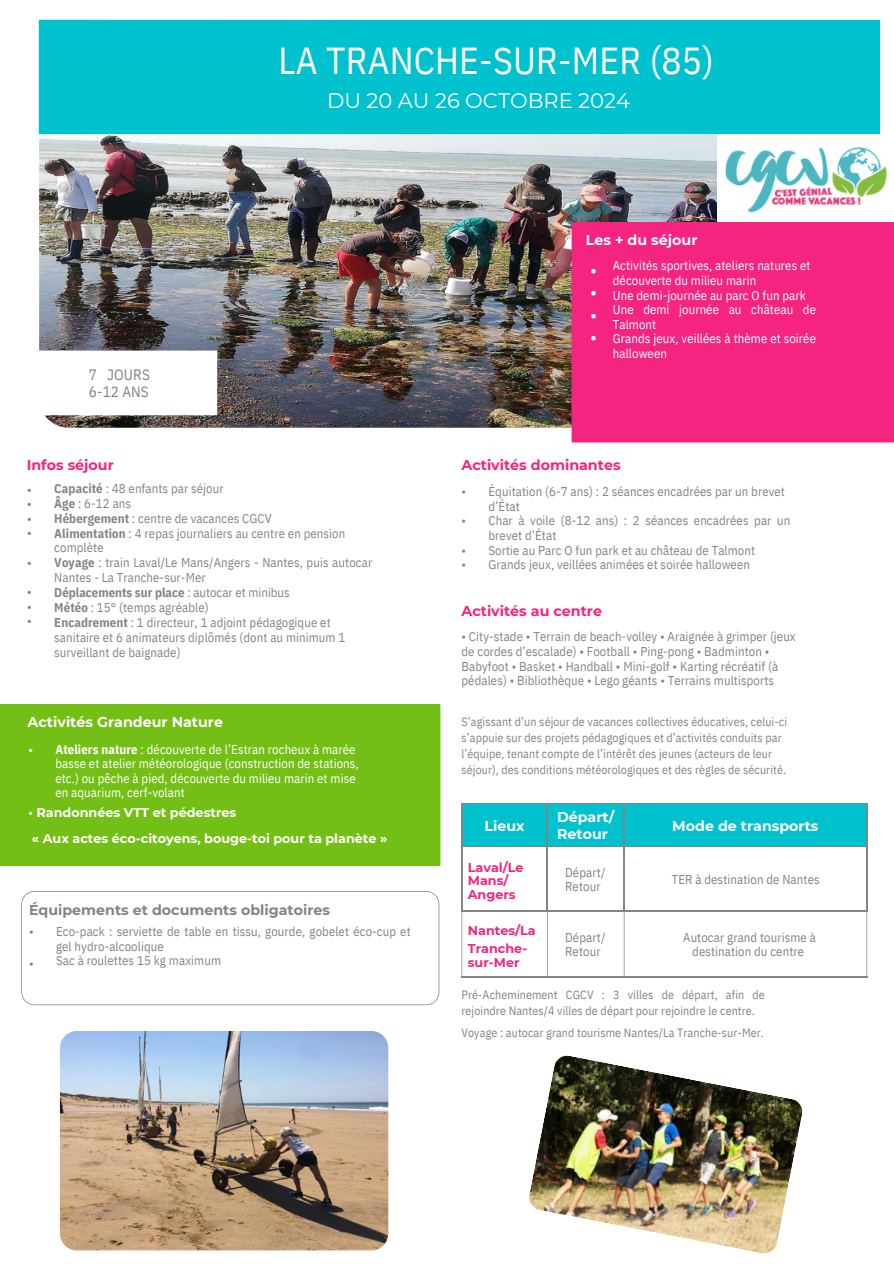
<style>
.page{position:relative;width:894px;height:1264px;background:#fff}
.page>*{position:absolute;margin:0;border:0;box-sizing:border-box;transform-origin:0 0}
.t1{font:37.5px "IBM Plex Sans Cond";letter-spacing:.005em;color:#fff}
.t2{font:21px "Montserrat";color:#fff}
.t3{font:18.9px/22.5px "IBM Plex Sans Cond";color:#fff}
.t4{font:15px/16.8px "IBM Plex Sans Cond";letter-spacing:.005em;color:#848484}
.t5{font:700 14.25px/16.8px "Montserrat";color:#fff}
.t6{font:700 14.25px "Montserrat";color:#f52480}
.t7{font:700 14.25px "Montserrat";color:#848484}
.t8{font:12.75px/14.7px "IBM Plex Sans Cond";letter-spacing:.005em;color:#848484}
.t9{font:12.75px/14.7px "IBM Plex Sans Cond";letter-spacing:.005em;color:#fff}
.t10{font:700 12.75px/25.8px "Montserrat";color:#fff}
.t11{font:700 12.75px/13.5px "Montserrat";color:#f52480}
.t12{font:700 12.75px "IBM Plex Sans Cond";color:#848484}
.t13{font:700 12.75px/14.7px "Montserrat";color:#848484;text-align:justify}
.t14{font:12px/15.8px "IBM Plex Sans Cond";letter-spacing:.005em;color:#848484}
.s1{font-weight:700}
.s2{font-weight:400}
</style>
<div class="page">
<img style="left:39px;top:87px;width:677px;height:341px;border-radius:29px">
<img style="left:725px;top:146px;width:162px;height:67px">
<div style="left:0;top:704px;width:440px;height:162px;background:#73bf16"></div>
<svg style="left:39px;top:350px;width:178px;height:65px"></svg>
<svg style="left:21px;top:891px;width:418px;height:114px"></svg>
<div style="left:39px;top:20px;width:839px;height:114px;background:#00c1ce"></div>
<div style="left:571px;top:222px;width:322px;height:220px;background:#f52480"></div>
<div style="left:462px;top:804px;width:404px;height:42px;background:#00c1ce"></div>
<hr style="left:461px;top:803px;width:86px;height:1px;background:#848484">
<hr style="left:461px;top:804px;width:1px;height:42px;background:#848484">
<hr style="left:547px;top:803px;width:77px;height:1px;background:#848484">
<hr style="left:547px;top:804px;width:1px;height:42px;background:#848484">
<hr style="left:624px;top:803px;width:242px;height:1px;background:#848484">
<hr style="left:623px;top:804px;width:1px;height:42px;background:#848484">
<hr style="left:866px;top:804px;width:1px;height:42px;background:#848484">
<hr style="left:461px;top:846px;width:86px;height:1px;background:#848484">
<hr style="left:461px;top:846px;width:1px;height:65px;background:#848484">
<hr style="left:547px;top:846px;width:77px;height:1px;background:#848484">
<hr style="left:547px;top:846px;width:1px;height:65px;background:#848484">
<hr style="left:624px;top:846px;width:242px;height:1px;background:#848484">
<hr style="left:623px;top:846px;width:1px;height:65px;background:#848484">
<hr style="left:866px;top:846px;width:1px;height:65px;background:#848484">
<hr style="left:461px;top:911px;width:86px;height:1px;background:#848484">
<hr style="left:461px;top:911px;width:1px;height:65px;background:#848484">
<hr style="left:547px;top:911px;width:77px;height:1px;background:#848484">
<hr style="left:547px;top:911px;width:1px;height:65px;background:#848484">
<hr style="left:624px;top:911px;width:242px;height:1px;background:#848484">
<hr style="left:623px;top:911px;width:1px;height:65px;background:#848484">
<hr style="left:866px;top:911px;width:1px;height:65px;background:#848484">
<hr style="left:461px;top:976px;width:86px;height:1px;background:#848484">
<hr style="left:547px;top:976px;width:77px;height:1px;background:#848484">
<hr style="left:624px;top:976px;width:242px;height:1px;background:#848484">
<img style="left:60px;top:1031px;width:328px;height:219px">
<img style="left:529px;top:1055px;width:274px;height:198px">
<p class="t1" style="left:278px;top:36px;width:436px">LA TRANCHE-SUR-MER (85)</p>
<h4 class="t2" style="left:327px;top:88px;width:304px">DU 20 AU 26 OCTOBRE 2024</h4>
<p class="t5" style="left:585px;top:232px;width:113px">Les + du séjour</p>
<p class="t4" style="left:89px;top:366px;width:62px">7 JOURS<br>6-12 ANS</p>
<p class="t6" style="left:27px;top:456px;width:89px">Infos séjour</p>
<p class="t13" style="left:27px;top:481px;width:6px">• • • •</p>
<p class="t13" style="left:27px;top:555px;width:6px">•</p>
<p class="t13" style="left:27px;top:584px;width:6px">• • •</p>
<p class="t8" style="left:54px;top:481px;width:171px"><span class="s1">Capacité</span> : 48 enfants par séjour</p>
<p class="t8" style="left:54px;top:495px;width:78px"><span class="s1">Âge</span> : 6-12 ans</p>
<p class="t8" style="left:54px;top:510px;width:219px"><span class="s1">Hébergement</span> : centre de vacances CGCV</p>
<p class="t8" style="left:54px;top:525px;width:292px"><span class="s1">Alimentation</span> : 4 repas journaliers au centre en pension complète</p>
<p class="t8" style="left:54px;top:555px;width:319px"><span class="s1">Voyage</span> : train Laval/Le Mans/Angers - Nantes, puis autocar<br>Nantes - La Tranche-sur-Mer</p>
<p class="t12" style="left:54px;top:584px;width:237px">Déplacements sur place <span class="s2">: autocar et minibus</span></p>
<h3 class="t8" style="left:54px;top:600px;width:156px"><span class="s1">Météo</span> : 15° (temps agréable)</h3>
<h4 class="t8" style="left:54px;top:614px;width:292px"><span class="s1">Encadrement</span> : 1 directeur, 1 adjoint pédagogique et sanitaire et 6 animateurs diplômés (dont au minimum 1 surveillant de baignade)</h4>
<p class="t5" style="left:28px;top:713px;width:197px">Activités Grandeur Nature</p>
<p class="t10" style="left:28px;top:736px;width:6px">•</p>
<p class="t9" style="left:55px;top:741px;width:305px"><span class="s1">Ateliers nature</span> : découverte de l’Estran rocheux à marée basse et atelier météorologique (construction de stations, etc.) ou pêche à pied, découverte du milieu marin et mise</p>
<p class="t9" style="left:55px;top:785px;width:131px">en aquarium, cerf-volant</p>
<h4 class="t10" style="left:28px;top:799px;width:360px">• Randonnées VTT et pédestres<br>« Aux actes éco-citoyens, bouge-toi pour ta planète »</h4>
<h5 class="t7" style="left:29px;top:901px;width:302px">Équipements et documents obligatoires</h5>
<h4 class="t8" style="left:29px;top:923px;width:6px">•</h4>
<h4 class="t8" style="left:29px;top:955px;width:6px">•</h4>
<h4 class="t8" style="left:56px;top:923px;width:356px">Eco-pack : serviette de table en tissu, gourde, gobelet éco-cup et gel hydro-alcoolique</h4>
<p class="t8" style="left:56px;top:953px;width:166px">Sac à roulettes 15 kg maximum</p>
<p class="t3" style="left:590px;top:258px;width:8px">• •</p>
<p class="t3" style="left:590px;top:303px;width:8px">•</p>
<p class="t3" style="left:590px;top:326px;width:8px">•</p>
<p class="t9" style="left:612px;top:258px;width:199px">Activités sportives, ateliers natures et découverte du milieu marin</p>
<p class="t9" style="left:612px;top:287px;width:194px">Une demi-journée au parc O fun park</p>
<h4 class="t9" style="left:612px;top:302px;width:204px">Une demi journée au château de<br>Talmont</h4>
<p class="t9" style="left:612px;top:331px;width:204px">Grands jeux, veillées à thème et soirée halloween</p>
<p class="t6" style="left:461px;top:456px;width:160px">Activités dominantes</p>
<p class="t8" style="left:461px;top:484px;width:6px">•</p>
<p class="t8" style="left:461px;top:513px;width:6px">•</p>
<p class="t8" style="left:461px;top:542px;width:6px">• •</p>
<p class="t8" style="left:488px;top:484px;width:298px">Équitation (6-7 ans) : 2 séances encadrées par un brevet d’État</p>
<p class="t8" style="left:488px;top:513px;width:303px">Char à voile (8-12 ans) : 2 séances encadrées par un brevet d’État</p>
<p class="t8" style="left:488px;top:542px;width:268px">Sortie au Parc O fun park et au château de Talmont</p>
<p class="t8" style="left:488px;top:557px;width:263px">Grands jeux, veillées animées et soirée halloween</p>
<p class="t6" style="left:461px;top:602px;width:142px">Activités au centre</p>
<p class="t8" style="left:461px;top:629px;width:336px">• City-stade • Terrain de beach-volley • Araignée à grimper (jeux de cordes d’escalade) • Football • Ping-pong • Badminton • Babyfoot • Basket • Handball • Mini-golf • Karting récréatif (à pédales) • Bibliothèque • Lego géants • Terrains multisports</p>
<h5 class="t14" style="left:461px;top:714px;width:327px">S’agissant d’un séjour de vacances collectives éducatives, celui-ci s’appuie sur des projets pédagogiques et d’activités conduits par l’équipe, tenant compte de l’intérêt des jeunes (acteurs de leur séjour), des conditions météorologiques et des règles de sécurité.</h5>
<h4 class="t5" style="left:484px;top:817px;width:42px">Lieux</h4>
<p class="t11" style="left:467px;top:860px;width:57px">Laval/Le<br>Mans/<br>Angers</p>
<p class="t11" style="left:467px;top:921px;width:69px;line-height:18px">Nantes/La<br>Tranche-</p>
<p class="t11" style="left:467px;top:956px;width:53px">sur-Mer</p>
<p class="t5" style="left:557px;top:808px;width:59px">Départ/<br>Retour</p>
<p class="t8" style="left:565px;top:865px;width:42px;line-height:13.5px">Départ/<br>Retour</p>
<p class="t8" style="left:565px;top:930px;width:42px;line-height:13.5px">Départ/<br>Retour</p>
<p class="t5" style="left:672px;top:817px;width:148px">Mode de transports</p>
<h4 class="t8" style="left:671px;top:872px;width:149px">TER à destination de Nantes</h4>
<p class="t8" style="left:683px;top:930px;width:134px;line-height:13.5px;text-align:center">Autocar grand tourisme à destination du centre</p>
<h4 class="t14" style="left:461px;top:986px;width:305px">Pré-Acheminement CGCV : 3 villes de départ, afin de rejoindre Nantes/4 villes de départ pour rejoindre le centre.</h4>
<h5 class="t14" style="left:461px;top:1024px;width:304px">Voyage : autocar grand tourisme Nantes/La Tranche-sur-Mer.</h5>
</div>
